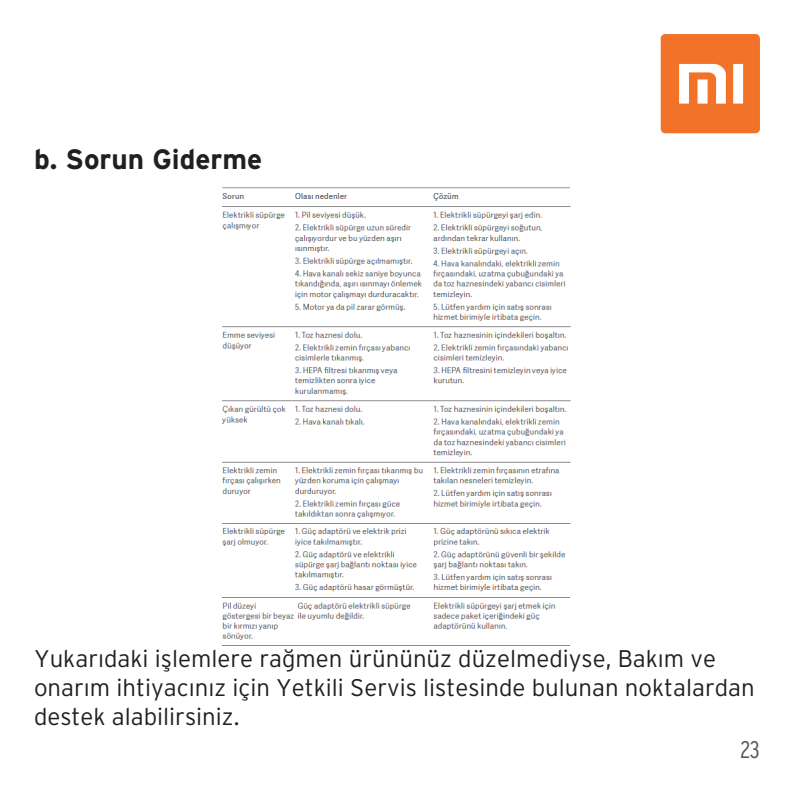
<style>
.page{position:relative;width:794px;height:794px;background:#fff}
.page>*{position:absolute;margin:0;border:0;box-sizing:border-box;transform-origin:0 0}
.t1{font:28px "Interstate Bold TR";color:#231f20}
.t2{font:24px/28.8px "Interstate Light TR";color:#231f20}
.t3{font:24px "Interstate Light Condensed TR";color:#57585a}
</style>
<div class="page">
<svg style="left:660px;top:34px;width:100px;height:99px"></svg>
<img style="left:221px;top:187px;width:350px;height:459px">
<p class="t1" style="left:34px;top:144px;width:230px">b. Sorun Giderme</p>
<p class="t2" style="left:34px;top:644px;width:722px">Yukarıdaki işlemlere rağmen ürününüz düzelmediyse, Bakım ve onarım ihtiyacınız için Yetkili Servis listesinde bulunan noktalardan destek alabilirsiniz.</p>
<p class="t3" style="left:740px;top:736px;width:21px">23</p>
</div>
